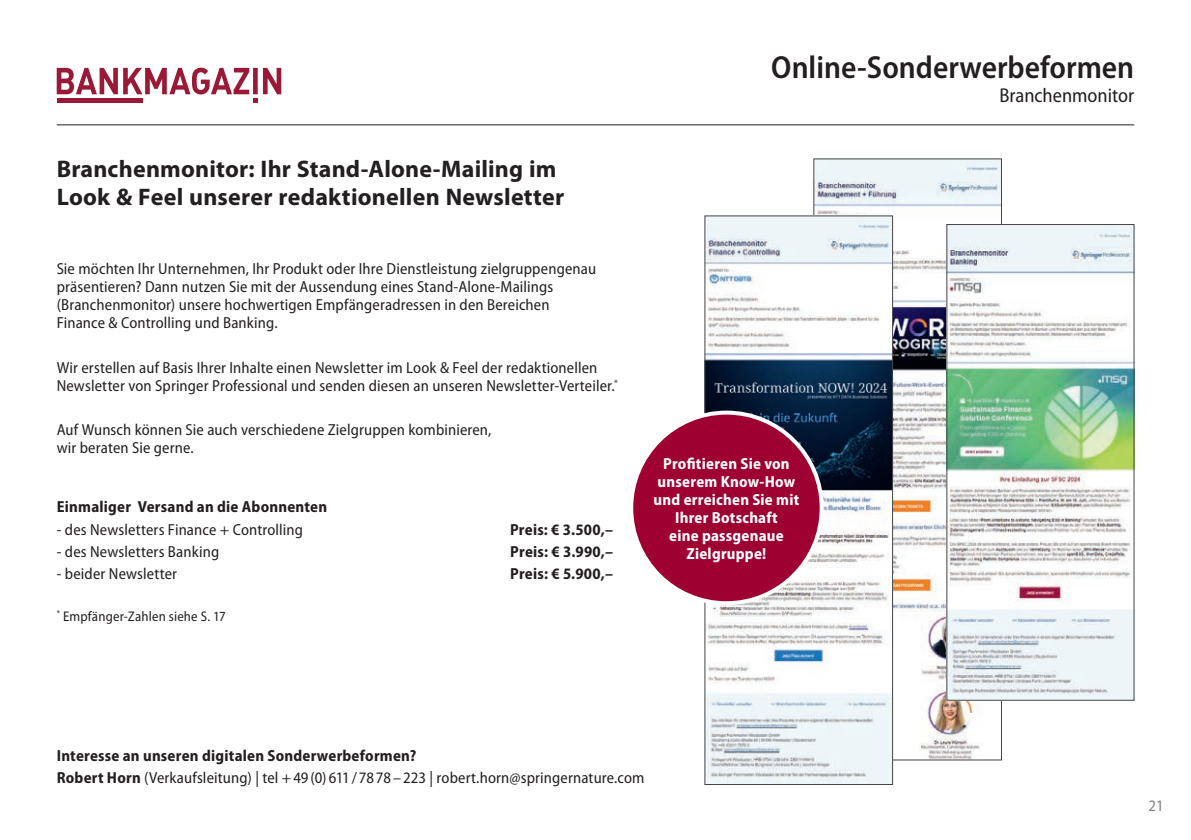
<style>
.page{position:relative;width:1191px;height:840px;background:#fff}
.page>*{position:absolute;margin:0;border:0;box-sizing:border-box;transform-origin:0 0}
.t1{font:600 semi-condensed 32px "Myriad Pro";color:#231f20}
.t2{font:700 24px/28px "Myriad Pro";letter-spacing:.01em;color:#231f20}
.t3{font:semi-condensed 20px "Myriad Pro";color:#231f20}
.t4{font:semi-condensed 16px/18px "Myriad Pro";letter-spacing:.01em;color:#231f20}
.t5{font:700 semi-condensed 16px/18px "Myriad Pro";letter-spacing:.015em;color:#fff;text-align:center}
.t6{font:700 semi-condensed 16px "Myriad Pro";letter-spacing:.015em;color:#231f20}
.t7{font:semi-condensed 16px "Myriad Pro";color:#808285}
.t8{font:semi-condensed 14px "Myriad Pro";letter-spacing:.015em;color:#231f20}
.s1{font-weight:700}
</style>
<div class="page">
<hr style="left:57px;top:124px;width:1077px;height:1px;background:#231f20">
<svg style="left:57px;top:68px;width:224px;height:34px"></svg>
<img style="left:815px;top:160px;width:184px;height:597px">
<img style="left:706px;top:217px;width:184px;height:565px">
<img style="left:948px;top:226px;width:184px;height:472px">
<div style="left:631px;top:412px;width:190px;height:191px;background:#9e0131;border-radius:50%"></div>
<div style="left:629px;top:410px;width:194px;height:195px;border:4px solid #fff;border-radius:50%"></div>
<h2 class="t2" style="left:57px;top:155px;width:509px">Branchenmonitor: Ihr Stand-Alone-Mailing im<br>Look &amp; Feel unserer redaktionellen Newsletter</h2>
<p class="t4" style="left:57px;top:260px;width:541px">Sie möchten Ihr Unternehmen, Ihr Produkt oder Ihre Dienstleistung zielgruppengenau präsentieren? Dann nutzen Sie mit der Aussendung eines Stand-Alone-Mailings (Branchenmonitor) unsere hochwertigen Empfängeradressen in den Bereichen Finance &amp; Controlling und Banking.</p>
<p class="t4" style="left:57px;top:358px;width:563px">Wir erstellen auf Basis Ihrer Inhalte einen Newsletter im Look &amp; Feel der redaktionellen<br>Newsletter von Springer Professional und senden diesen an unseren Newsletter-Verteiler.<sup>*</sup></p>
<p class="t4" style="left:57px;top:421px;width:436px">Auf Wunsch können Sie auch verschiedene Zielgruppen kombinieren, wir beraten Sie gerne.</p>
<p class="t6" style="left:57px;top:497px;width:272px">Einmaliger Versand an die Abonnenten</p>
<p class="t4" style="left:57px;top:520px;width:248px">- des Newsletters Finance + Controlling</p>
<p class="t6" style="left:510px;top:520px;width:105px">Preis: € 3.500,–</p>
<p class="t4" style="left:57px;top:542px;width:164px">- des Newsletters Banking</p>
<p class="t6" style="left:510px;top:542px;width:104px">Preis: € 3.990,–</p>
<p class="t4" style="left:57px;top:564px;width:122px">- beider Newsletter</p>
<p class="t6" style="left:510px;top:564px;width:104px">Preis: € 5.900,–</p>
<p class="t8" style="left:57px;top:608px;width:171px"><sup>*</sup> Empfänger-Zahlen siehe S. 17</p>
<h1 class="t1" style="left:771px;top:50px;width:364px">Online-Sonderwerbeformen</h1>
<p class="t3" style="left:999px;top:85px;width:136px">Branchenmonitor</p>
<p class="t5" style="left:653px;top:454px;width:147px">Profitieren Sie von unserem Know-How und erreichen Sie mit<br>Ihrer Botschaft<br>eine passgenaue<br>Zielgruppe!</p>
<p class="t4" style="left:57px;top:744px;width:589px;line-height:22.2px"><span class="s1">Interesse an unseren digitalen Sonderwerbeformen?<br>Robert Horn</span> (Verkaufsleitung) | tel +49 (0) 611 / 78 78–223 | robert.horn@springernature.com</p>
<p class="t7" style="left:1148px;top:797px;width:17px">21</p>
</div>
